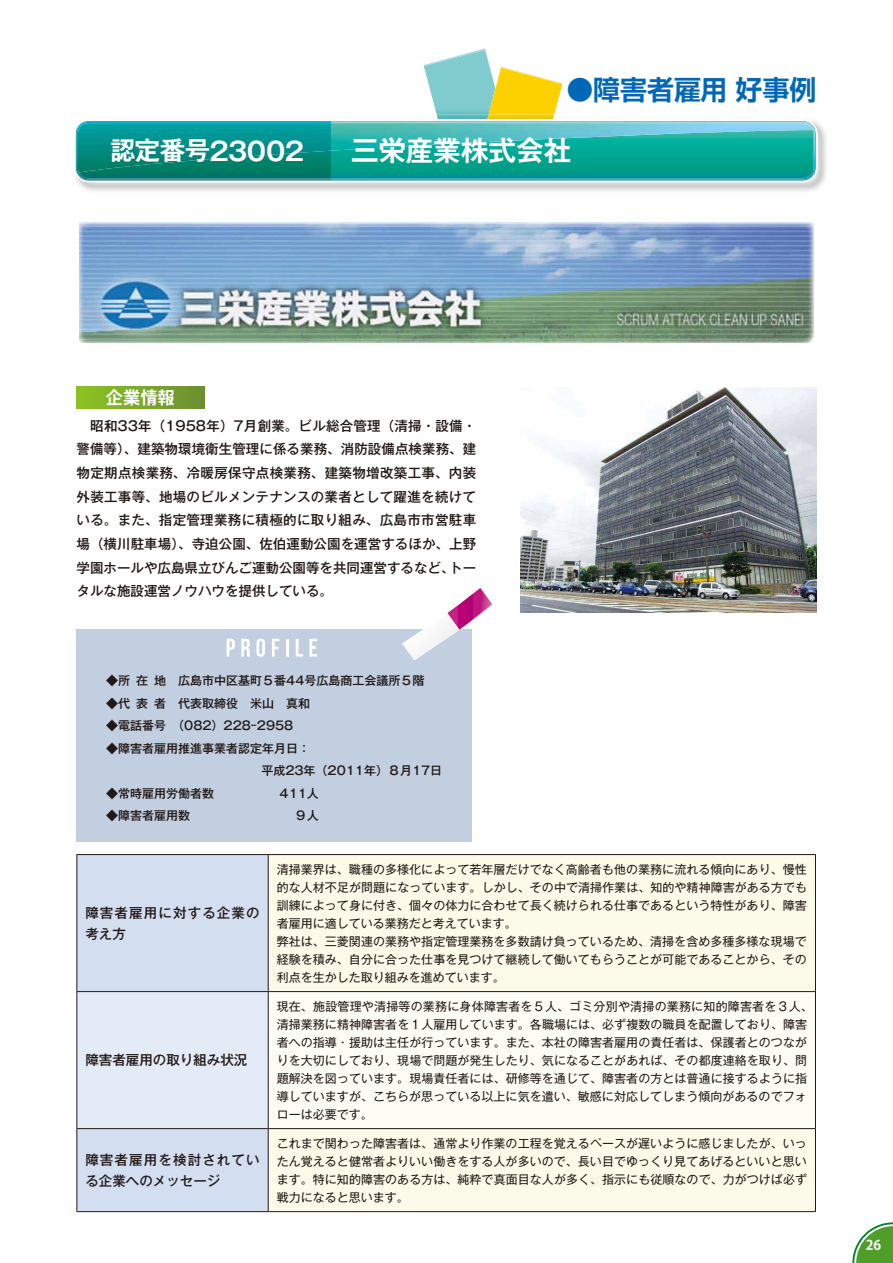
<style>
.page{position:relative;width:893px;height:1263px;background:#fff}
.page>*{position:absolute;margin:0;border:0;box-sizing:border-box;transform-origin:0 0}
.t1{font:700 27.75px "Gothic MB101 Pro De";letter-spacing:-.005em;color:#fff}
.t2{font:700 27px "Shin Go Pro De";color:#0068b7}
.t3{font:700 25.5px "Gothic MB101 Pro De";letter-spacing:-.02em;color:#fff}
.t4{font:700 17.25px "Koz Go Pro";color:#fff}
.t5{font:500 13.5px/23.7px "Gothic MB101 Pro";color:#221815;text-align:justify}
.t6{font:500 13.5px/21px "Gothic MB101 Pro";letter-spacing:.085em;color:#221815}
.t7{font:700 13.5px "Koz Go Pr 6 N";color:#fff}
.t8{font:12px/18px "Gothic MB101 Pro";letter-spacing:.005em;color:#221815}
.t9{font:500 12px/22.5px "Gothic MB101 Pro";color:#221815}
.s1{font-family:"Gothic MB101 Pro De"}
</style>
<div class="page">
<img style="left:78px;top:123px;width:748px;height:68px">
<svg style="left:75px;top:122px;width:742px;height:60px"></svg>
<svg style="left:76px;top:49px;width:740px;height:131px"></svg>
<img style="left:77px;top:122px;width:254px;height:58px">
<div style="left:78px;top:172px;width:253px;height:6px;background:#007469"></div>
<img style="left:78px;top:123px;width:253px;height:49px">
<div style="left:77px;top:387px;width:127px;height:21px;background:linear-gradient(to right,#8bc322,#6b8f33)"></div>
<div style="left:77px;top:629px;width:395px;height:213px;background:#c1cfe0"></div>
<svg style="left:227px;top:639px;width:8px;height:17px"></svg>
<svg style="left:241px;top:639px;width:9px;height:17px"></svg>
<svg style="left:256px;top:638px;width:9px;height:19px"></svg>
<svg style="left:272px;top:639px;width:7px;height:17px"></svg>
<hr style="left:286px;top:639px;width:3px;height:17px;background:#fff">
<svg style="left:296px;top:639px;width:7px;height:17px"></svg>
<svg style="left:309px;top:639px;width:8px;height:17px"></svg>
<svg style="left:402px;top:588px;width:90px;height:72px"></svg>
<div style="left:78px;top:855px;width:190px;height:356px;background:#d3def1"></div>
<div style="left:269px;top:855px;width:546px;height:356px;background:#fcfae9"></div>
<div style="left:77px;top:991px;width:191px;height:137px;background:#e3ebf7"></div>
<div style="left:268px;top:991px;width:547px;height:137px;background:#fefdf5"></div>
<hr style="left:77px;top:854px;width:191px;height:1px;background:#221815">
<hr style="left:77px;top:855px;width:1px;height:136px;background:#221815">
<hr style="left:268px;top:854px;width:548px;height:1px;background:#221815">
<hr style="left:268px;top:855px;width:1px;height:136px;background:#221815">
<hr style="left:815px;top:855px;width:1px;height:136px;background:#221815">
<hr style="left:77px;top:991px;width:191px;height:1px;background:#221815">
<hr style="left:77px;top:992px;width:1px;height:136px;background:#221815">
<hr style="left:268px;top:991px;width:548px;height:1px;background:#221815">
<hr style="left:268px;top:992px;width:1px;height:136px;background:#221815">
<hr style="left:815px;top:992px;width:1px;height:136px;background:#221815">
<hr style="left:77px;top:1128px;width:191px;height:1px;background:#221815">
<hr style="left:77px;top:1129px;width:1px;height:82px;background:#221815">
<hr style="left:268px;top:1128px;width:548px;height:1px;background:#221815">
<hr style="left:268px;top:1129px;width:1px;height:82px;background:#221815">
<hr style="left:815px;top:1129px;width:1px;height:82px;background:#221815">
<hr style="left:77px;top:1211px;width:191px;height:1px;background:#221815">
<hr style="left:268px;top:1211px;width:548px;height:1px;background:#221815">
<img style="left:79px;top:223px;width:735px;height:120px">
<img style="left:520px;top:387px;width:296px;height:225px">
<svg style="left:852px;top:1222px;width:41px;height:41px"></svg>
<h2 class="t2" style="left:566px;top:68px;width:252px"><span class="s1">●</span>障害者雇用好事例</h2>
<h3 class="t3" style="left:110px;top:130px;width:196px">認定番号23002</h3>
<h1 class="t1" style="left:351px;top:128px;width:222px">三栄産業株式会社</h1>
<h3 class="t4" style="left:106px;top:387px;width:70px">企業情報</h3>
<p class="t5" style="left:77px;top:412px;width:401px">　昭和33年（1958年）7月創業。ビル総合管理（清掃・設備・警備等）、建築物環境衛生管理に係る業務、消防設備点検業務、建物定期点検業務、冷暖房保守点検業務、建築物増改築工事、内装外装工事等、地場のビルメンテナンスの業者として躍進を続けている。また、指定管理業務に積極的に取り組み、広島市市営駐車場（横川駐車場）、寺迫公園、佐伯運動公園を運営するほか、上野学園ホールや広島県立びんご運動公園等を共同運営するなど、トータルな施設運営ノウハウを提供している。</p>
<p class="t9" style="left:106px;top:668px;width:320px">◆所在地　広島市中区基町５番44号広島商工会議所５階</p>
<p class="t9" style="left:106px;top:690px;width:205px">◆代表者　代表取締役　米山　真和</p>
<p class="t9" style="left:106px;top:713px;width:189px">◆電話番号　（082）228-2958</p>
<p class="t9" style="left:261px;top:735px;width:182px;text-indent:-155px">◆障害者雇用推進事業者認定年月日：<br>平成23年（2011年）８月17日</p>
<p class="t9" style="left:106px;top:780px;width:109px">◆常時雇用労働者数</p>
<p class="t9" style="left:280px;top:780px;width:41px">411人</p>
<p class="t9" style="left:106px;top:803px;width:85px">◆障害者雇用数</p>
<p class="t9" style="left:295px;top:803px;width:25px">９人</p>
<p class="t6" style="left:85px;top:900px;width:176px">障害者雇用に対する企業の考え方</p>
<p class="t5" style="left:85px;top:1046px;width:164px">障害者雇用の取り組み状況</p>
<p class="t6" style="left:85px;top:1147px;width:176px">障害者雇用を検討されている企業へのメッセージ</p>
<p class="t8" style="left:277px;top:858px;width:532px">清掃業界は、職種の多様化によって若年層だけでなく高齢者も他の業務に流れる傾向にあり、慢性的な人材不足が問題になっています。しかし、その中で清掃作業は、知的や精神障害がある方でも訓練によって身に付き、個々の体力に合わせて長く続けられる仕事であるという特性があり、障害者雇用に適している業務だと考えています。<br>弊社は、三菱関連の業務や指定管理業務を多数請け負っているため、清掃を含め多種多様な現場で経験を積み、自分に合った仕事を見つけて継続して働いてもらうことが可能であることから、その利点を生かした取り組みを進めています。</p>
<p class="t8" style="left:277px;top:995px;width:538px">現在、施設管理や清掃等の業務に身体障害者を５人、ゴミ分別や清掃の業務に知的障害者を３人、清掃業務に精神障害者を１人雇用しています。各職場には、必ず複数の職員を配置しており、障害者への指導・援助は主任が行っています。また、本社の障害者雇用の責任者は、保護者とのつながりを大切にしており、現場で問題が発生したり、気になることがあれば、その都度連絡を取り、問題解決を図っています。現場責任者には、研修等を通じて、障害者の方とは普通に接するように指導していますが、こちらが思っている以上に気を遣い、敏感に対応してしまう傾向があるのでフォローは必要です。</p>
<p class="t8" style="left:277px;top:1132px;width:532px;text-align:justify">これまで関わった障害者は、通常より作業の工程を覚えるペースが遅いように感じましたが、いったん覚えると健常者よりいい働きをする人が多いので、長い目でゆっくり見てあげるといいと思います。特に知的障害のある方は、純粋で真面目な人が多く、指示にも従順なので、力がつけば必ず戦力になると思います。</p>
<p class="t7" style="left:866px;top:1238px;width:17px">26</p>
</div>
